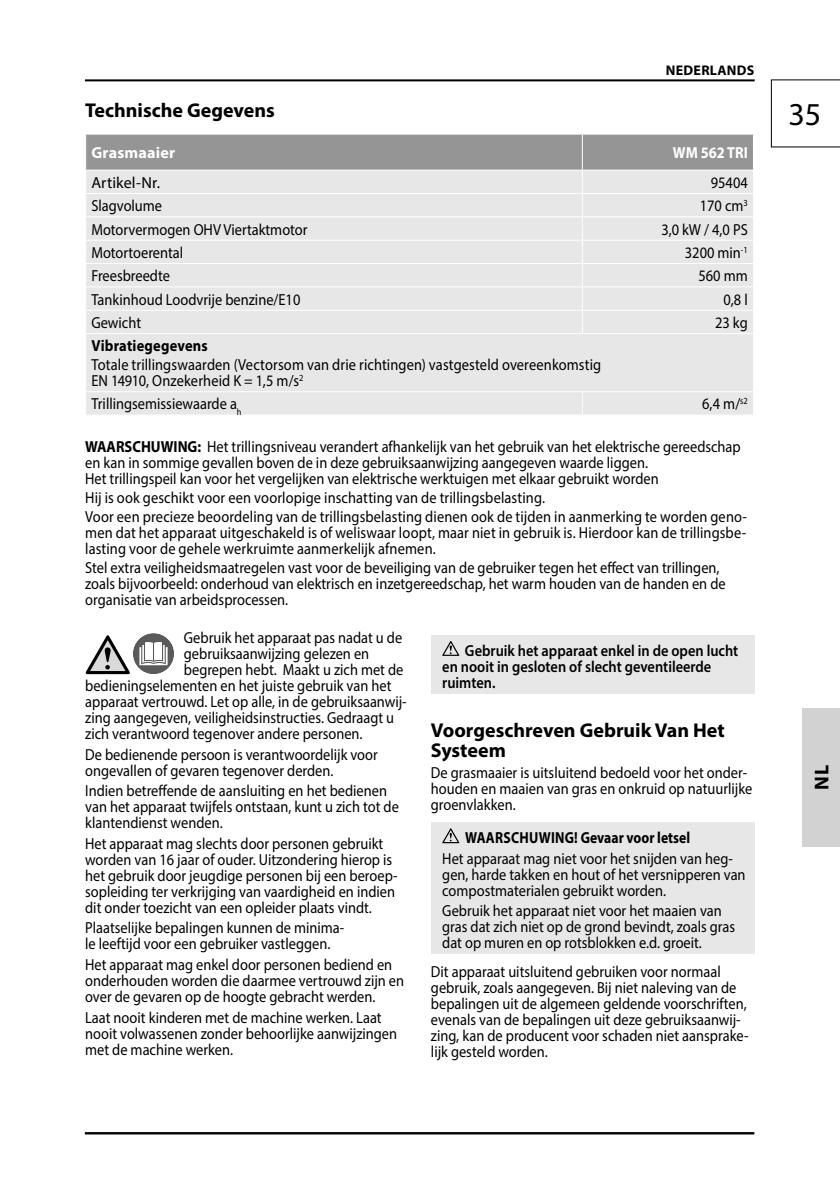
<style>
.page{position:relative;width:840px;height:1191px;background:#fff}
.page>*{position:absolute;margin:0;border:0;box-sizing:border-box;transform-origin:0 0}
.t1{font:32px "Myriad Pro";color:#000}
.t2{font:700 20px/20px "Myriad Pro";color:#000}
.t3{font:16px/16px "Myriad Pro";color:#000;scale:.9 1}
.t4{font:600 16px/16px "Myriad Pro";color:#000;scale:.9 1}
.t5{font:700 16px "Myriad Pro";letter-spacing:.015em;color:#000;scale:.85 1}
.t6{font:700 16px "Myriad Pro";letter-spacing:.015em;color:#000;scale:.9 1}
.t7{font:16px "Myriad Pro";color:#000}
.t8{font:700 16px "Myriad Pro";letter-spacing:.015em;color:#fff}
.t9{font:700 16px "Myriad Pro";letter-spacing:.015em;color:#fff;scale:.9 1}
.t10{font:700 14px "Myriad Pro";letter-spacing:.02em;color:#000}
.s1{font-weight:700}
</style>
<div class="page">
<hr style="left:85px;top:1132px;width:668px;height:2px;background:#000">
<hr style="left:85px;top:79px;width:669px;height:2px;background:#000">
<svg style="left:770px;top:79px;width:69px;height:69px"></svg>
<div style="left:801px;top:708px;width:38px;height:138px;background:#d2d2d2"></div>
<div style="left:86px;top:334px;width:666px;height:80px;background:#e7e7e7"></div>
<svg style="left:85px;top:134px;width:668px;height:199px;background:#d9d9d9"></svg>
<hr style="left:85px;top:391px;width:497px;height:1px;background:#fff">
<hr style="left:582px;top:391px;width:171px;height:1px;background:#fff">
<svg style="left:581px;top:392px;width:1px;height:22px"></svg>
<svg style="left:752px;top:392px;width:1px;height:22px"></svg>
<svg style="left:86px;top:633px;width:88px;height:41px"></svg>
<div style="left:430px;top:635px;width:324px;height:58px;background:#e7e7e7"></div>
<svg style="left:442px;top:641px;width:17px;height:15px"></svg>
<div style="left:430px;top:822px;width:324px;height:132px;background:#e7e7e7"></div>
<svg style="left:442px;top:828px;width:17px;height:15px"></svg>
<p class="t10" style="left:665px;top:61px;width:90px">NEDERLANDS</p>
<p class="t2" style="left:85px;top:100px;width:191px">Technische Gegevens</p>
<p class="t8" style="left:91px;top:142px;width:85px">Grasmaaier</p>
<p class="t9" style="left:672px;top:142px;width:85px">WM 562 TRI</p>
<p class="t7" style="left:91px;top:173px;width:70px">Artikel-Nr.</p>
<p class="t3" style="left:710px;top:174px;width:43px">95404</p>
<p class="t3" style="left:91px;top:197px;width:80px">Slagvolume</p>
<p class="t3" style="left:699px;top:197px;width:55px">170 cm<sup>3</sup></p>
<p class="t3" style="left:91px;top:221px;width:241px">Motorvermogen OHV Viertaktmotor</p>
<p class="t3" style="left:661px;top:221px;width:97px">3,0 kW / 4,0 PS</p>
<p class="t3" style="left:91px;top:244px;width:104px">Motortoerental</p>
<p class="t3" style="left:684px;top:244px;width:71px">3200 min<sup>-1</sup></p>
<p class="t3" style="left:91px;top:267px;width:89px">Freesbreedte</p>
<p class="t3" style="left:698px;top:267px;width:56px">560 mm</p>
<p class="t3" style="left:91px;top:291px;width:234px">Tankinhoud Loodvrije benzine/E10</p>
<p class="t3" style="left:723px;top:291px;width:28px">0,8 l</p>
<p class="t3" style="left:91px;top:314px;width:57px">Gewicht</p>
<p class="t3" style="left:714px;top:314px;width:38px">23 kg</p>
<p class="t6" style="left:91px;top:335px;width:131px">Vibratiegegevens</p>
<p class="t3" style="left:91px;top:356px;width:567px">Totale trillingswaarden (Vectorsom van drie richtingen) vastgesteld overeenkomstig<br>EN 14910, Onzekerheid K = 1,5 m/s<sup>2</sup></p>
<p class="t3" style="left:91px;top:396px;width:168px">Trillingsemissiewaarde a<sub>h</sub></p>
<p class="t3" style="left:701px;top:396px;width:52px">6,4 m/<sup>s2</sup></p>
<p class="t3" style="left:85px;top:438px;width:729px"><span class="s1">WAARSCHUWING:</span> Het trillingsniveau verandert afhankelijk van het gebruik van het elektrische gereedschap en kan in sommige gevallen boven de in deze gebruiksaanwijzing aangegeven waarde liggen.<br>Het trillingspeil kan voor het vergelijken van elektrische werktuigen met elkaar gebruikt worden</p>
<p class="t3" style="left:85px;top:488px;width:736px;line-height:18.8px">Hij is ook geschikt voor een voorlopige inschatting van de trillingsbelasting.<br>Voor een precieze beoordeling van de trillingsbelasting dienen ook de tijden in aanmerking te worden geno-</p>
<p class="t3" style="left:85px;top:524px;width:735px">men dat het apparaat uitgeschakeld is of weliswaar loopt, maar niet in gebruik is. Hierdoor kan de trillingsbe&shy;lasting voor de gehele werkruimte aanmerkelijk afnemen.</p>
<p class="t3" style="left:85px;top:559px;width:712px">Stel extra veiligheidsmaatregelen vast voor de beveiliging van de gebruiker tegen het effect van trillingen, zoals bijvoorbeeld: onderhoud van elektrisch en inzetgereedschap, het warm houden van de handen en de organisatie van arbeidsprocessen.</p>
<p class="t3" style="left:184px;top:629px;width:244px">Gebruik het apparaat pas nadat u de</p>
<p class="t3" style="left:184px;top:645px;width:207px">gebruiksaanwijzing gelezen en</p>
<p class="t3" style="left:184px;top:661px;width:245px">begrepen hebt. Maakt u zich met de</p>
<p class="t3" style="left:85px;top:677px;width:341px">bedieningselementen en het juiste gebruik van het</p>
<p class="t3" style="left:85px;top:693px;width:358px">apparaat vertrouwd. Let op alle, in de gebruiksaanwij-</p>
<p class="t3" style="left:85px;top:709px;width:345px">zing aangegeven, veiligheidsinstructies. Gedraagt u</p>
<p class="t3" style="left:85px;top:725px;width:309px">zich verantwoord tegenover andere personen.</p>
<p class="t3" style="left:85px;top:746px;width:326px">De bedienende persoon is verantwoordelijk voor ongevallen of gevaren tegenover derden.</p>
<p class="t3" style="left:85px;top:782px;width:350px">Indien betreffende de aansluiting en het bedienen van het apparaat twijfels ontstaan, kunt u zich tot de klantendienst wenden.</p>
<p class="t3" style="left:85px;top:835px;width:348px">Het apparaat mag slechts door personen gebruikt worden van 16 jaar of ouder. Uitzondering hierop is het gebruik door jeugdige personen bij een beroep&shy;sopleiding ter verkrijging van vaardigheid en indien dit onder toezicht van een opleider plaats vindt.</p>
<p class="t3" style="left:85px;top:920px;width:289px">Plaatselijke bepalingen kunnen de minima&shy;le leeftijd voor een gebruiker vastleggen.</p>
<p class="t3" style="left:85px;top:956px;width:356px">Het apparaat mag enkel door personen bediend en onderhouden worden die daarmee vertrouwd zijn en over de gevaren op de hoogte gebracht werden.</p>
<p class="t3" style="left:85px;top:1009px;width:348px">Laat nooit kinderen met de machine werken. Laat nooit volwassenen zonder behoorlijke aanwijzingen met de machine werken.</p>
<p class="t4" style="left:442px;top:642px;width:330px;text-indent:23px">Gebruik het apparaat enkel in de open lucht en nooit in gesloten of slecht geventileerde ruimten.</p>
<p class="t2" style="left:430px;top:720px;width:295px">Voorgeschreven Gebruik Van Het<br>Systeem</p>
<p class="t3" style="left:430px;top:764px;width:358px">De grasmaaier is uitsluitend bedoeld voor het onder&shy;houden en maaien van gras en onkruid op natuurlijke groenvlakken.</p>
<p class="t5" style="left:465px;top:827px;width:266px">WAARSCHUWING! Gevaar voor letsel</p>
<p class="t3" style="left:442px;top:850px;width:338px">Het apparaat mag niet voor het snijden van heg&shy;gen, harde takken en hout of het versnipperen van compostmaterialen gebruikt worden.</p>
<p class="t3" style="left:442px;top:902px;width:327px">Gebruik het apparaat niet voor het maaien van gras dat zich niet op de grond bevindt, zoals gras dat op muren en op rotsblokken e.d. groeit.</p>
<p class="t3" style="left:430px;top:963px;width:354px">Dit apparaat uitsluitend gebruiken voor normaal gebruik, zoals aangegeven. Bij niet naleving van de bepalingen uit de algemeen geldende voorschriften, evenals van de bepalingen uit deze gebruiksaanwij&shy;zing, kan de producent voor schaden niet aansprake&shy;lijk gesteld worden.</p>
<h1 class="t1" style="left:788px;top:95px;width:34px">35</h1>
<p class="t2" style="left:810px;top:789px;width:26px;rotate:-90deg">NL</p>
</div>
